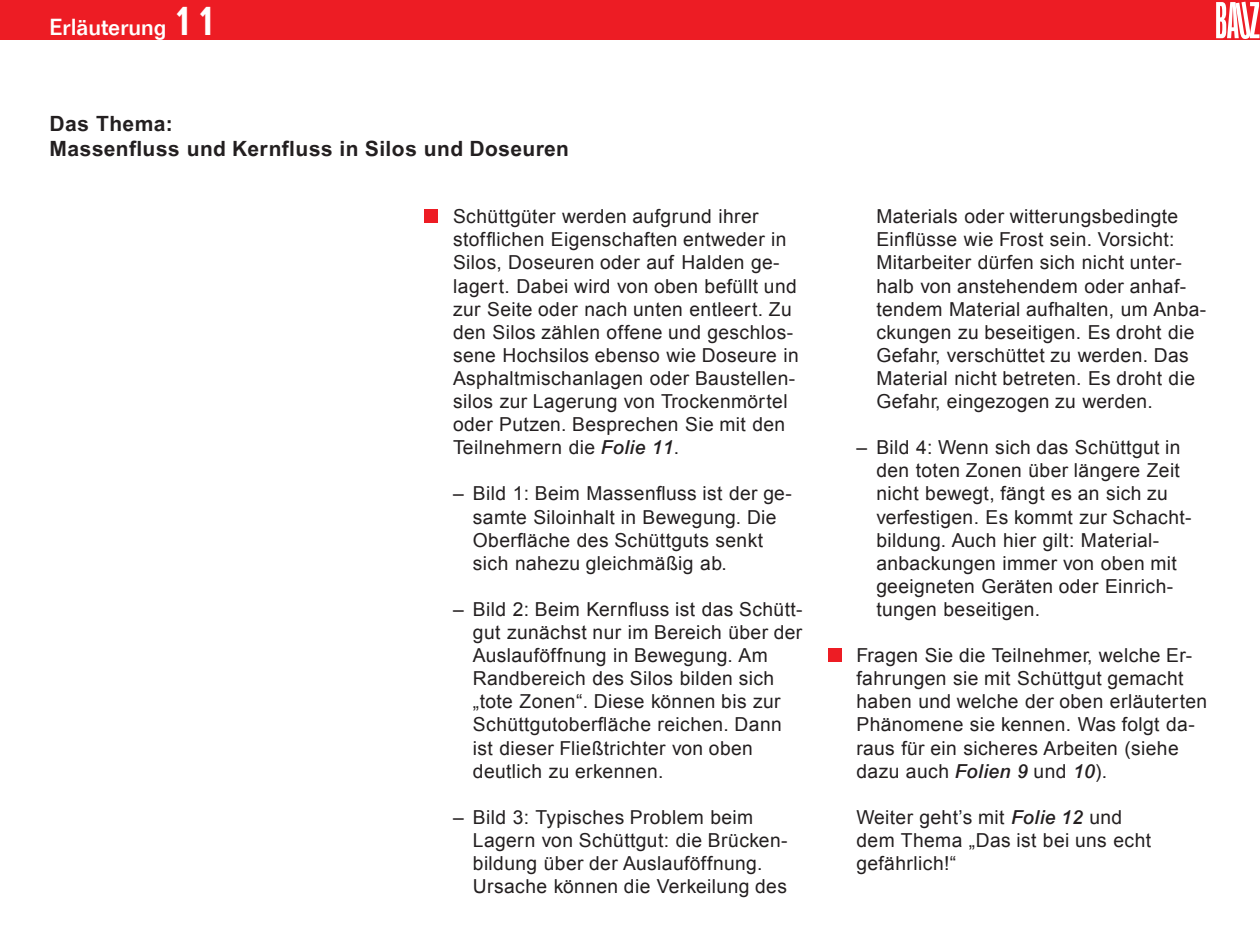
<style>
.page{position:relative;width:1260px;height:945px;background:#fff}
.page>*{position:absolute;margin:0;border:0;box-sizing:border-box;transform-origin:0 0}
.t1{font:500 22.75px "Folio";color:#fff}
.t2{font:700 21px/25.2px "Arial";letter-spacing:.02em;color:#231f20}
.t3{font:19.25px/23.1px "Arial";letter-spacing:.02em;color:#231f20}
.s1{font-size:42px}
.s2{font-weight:500;font-style:italic}
</style>
<div class="page">
<div style="left:0;top:0;width:1260px;height:40px;background:#ed1c24"></div>
<svg style="left:1216px;top:2px;width:44px;height:37px"></svg>
<div style="left:424px;top:209px;width:14px;height:14px;background:#ed1c24"></div>
<div style="left:828px;top:648px;width:14px;height:14px;background:#ed1c24"></div>
<p class="t1" style="left:50px;top:18px;width:171px">Erläuterung <span class="s1">11</span></p>
<p class="t2" style="left:50px;top:113px;width:521px">Das Thema:<br>Massenfluss und Kernfluss in Silos und Doseuren</p>
<p class="t3" style="left:453px;top:207px;width:347px">Schüttgüter werden aufgrund ihrer stofflichen Eigenschaften entweder in Silos, Doseuren oder auf Halden ge&shy;lagert. Dabei wird von oben befüllt und zur Seite oder nach unten entleert. Zu den Silos zählen offene und geschlos&shy;sene Hochsilos ebenso wie Doseure in Asphaltmischanlagen oder Baustellen&shy;silos zur Lagerung von Trockenmörtel oder Putzen. Besprechen Sie mit den Teilnehmern die <span class="s2">Folie 11</span>.</p>
<p class="t3" style="left:473px;top:484px;width:320px;text-indent:-20px">– Bild 1: Beim Massenfluss ist der ge&shy;samte Siloinhalt in Bewegung. Die Oberfläche des Schüttguts senkt sich nahezu gleichmäßig ab.</p>
<p class="t3" style="left:473px;top:599px;width:331px;text-indent:-20px">– Bild 2: Beim Kernfluss ist das Schütt&shy;gut zunächst nur im Bereich über der Auslauföffnung in Bewegung. Am Randbereich des Silos bilden sich „tote Zonen“. Diese können bis zur Schüttgutoberfläche reichen. Dann ist dieser Fließtrichter von oben deutlich zu erkennen.</p>
<p class="t3" style="left:473px;top:807px;width:316px;text-indent:-20px">– Bild 3: Typisches Problem beim Lagern von Schüttgut: die Brücken&shy;bildung über der Auslauföffnung.<br>Ursache können die Verkeilung des</p>
<p class="t3" style="left:876px;top:207px;width:331px">Materials oder witterungsbedingte Einflüsse wie Frost sein. Vorsicht:<br>Mitarbeiter dürfen sich nicht unter&shy;halb von anstehendem oder anhaf&shy;tendem Material aufhalten, um Anba&shy;ckungen zu beseitigen. Es droht die Gefahr, verschüttet zu werden. Das Material nicht betreten. Es droht die Gefahr, eingezogen zu werden.</p>
<p class="t3" style="left:876px;top:438px;width:317px;text-indent:-20px">– Bild 4: Wenn sich das Schüttgut in den toten Zonen über längere Zeit nicht bewegt, fängt es an sich zu verfestigen. Es kommt zur Schacht&shy;bildung. Auch hier gilt: Material&shy;anbackungen immer von oben mit geeigneten Geräten oder Einrich&shy;tungen beseitigen.</p>
<p class="t3" style="left:857px;top:646px;width:352px">Fragen Sie die Teilnehmer, welche Er&shy;fahrungen sie mit Schüttgut gemacht haben und welche der oben erläuterten Phänomene sie kennen. Was folgt da&shy;raus für ein sicheres Arbeiten (siehe dazu auch <span class="s2">Folien 9</span> und <span class="s2">10</span>).</p>
<p class="t3" style="left:857px;top:807px;width:296px">Weiter geht’s mit <span class="s2">Folie 12</span> und dem Thema „Das ist bei uns echt gefährlich!“</p>
</div>
